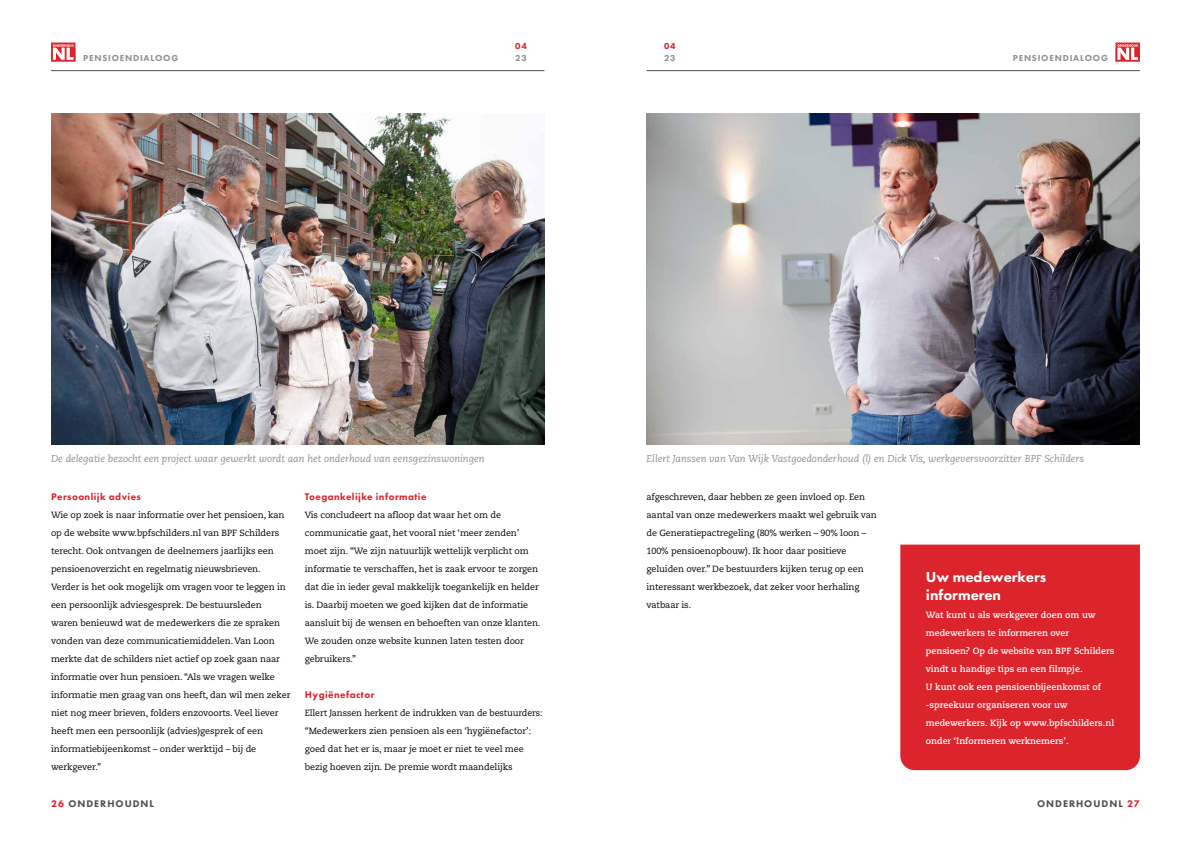
<style>
.page{position:relative;width:1191px;height:842px;background:#fff}
.page>*{position:absolute;margin:0;border:0;box-sizing:border-box;transform-origin:0 0}
.t1{font:800 15px/18px "Futura PT";color:#fff}
.t2{font:italic 10px "Caecilia LT Pro 56";color:#929091}
.t3{font:800 10px "Futura PT";letter-spacing:.04em;color:#dc242c}
.t4{font:800 10px "Futura PT";letter-spacing:.1em;color:#524d4e}
.t5{font:9px/18px "Caecilia LT Pro 55 Roman";letter-spacing:-.01em;color:#000}
.t6{font:700 9px/18px "Caecilia LT Pro 75";letter-spacing:.005em;color:#fff}
.t7{font:800 9px "Futura PT";letter-spacing:.09em;color:#929091}
.t8{font:800 9px "Futura PT";color:#dc242c}
.s1{color:#dc242c}
</style>
<div class="page">
<img style="left:646px;top:113px;width:494px;height:332px">
<img style="left:51px;top:113px;width:493px;height:332px">
<div style="left:900px;top:545px;width:240px;height:225px;background:#dc242c"></div>
<svg style="left:51px;top:43px;width:24px;height:19px"></svg>
<hr style="left:51px;top:70px;width:493px;height:1px;background:#524d4e">
<hr style="left:646px;top:70px;width:494px;height:1px;background:#524d4e">
<svg style="left:1115px;top:43px;width:25px;height:19px"></svg>
<p class="t8" style="left:515px;top:41px;width:13px">04</p>
<p class="t7" style="left:515px;top:53px;width:13px">23</p>
<p class="t8" style="left:664px;top:41px;width:13px">04</p>
<p class="t7" style="left:83px;top:53px;width:97px">PENSIOENDIALOOG</p>
<p class="t7" style="left:664px;top:53px;width:13px">23</p>
<p class="t7" style="left:1012px;top:53px;width:97px">PENSIOENDIALOOG</p>
<p class="t2" style="left:51px;top:452px;width:435px">De delegatie bezocht een project waar gewerkt wordt aan het onderhoud van eensgezinswoningen</p>
<p class="t2" style="left:646px;top:452px;width:439px">Ellert Janssen van Van Wijk Vastgoedonderhoud (l) en Dick Vis, werkgeversvoorzitter BPF Schilders</p>
<p class="t3" style="left:51px;top:490px;width:91px">Persoonlijk advies</p>
<p class="t5" style="left:51px;top:506px;width:241px">Wie op zoek is naar informatie over het pensioen, kan op de website www.bpfschilders.nl van BPF Schilders terecht. Ook ontvangen de deelnemers jaarlijks een pensioenoverzicht en regelmatig nieuwsbrieven.<br>Verder is het ook mogelijk om vragen voor te leggen in een persoonlijk adviesgesprek. De bestuursleden waren benieuwd wat de medewerkers die ze spraken vonden van deze communicatiemiddelen. Van Loon merkte dat de schilders niet actief op zoek gaan naar informatie over hun pensioen. “Als we vragen welke informatie men graag van ons heeft, dan wil men zeker niet nog meer brieven, folders enzovoorts. Veel liever heeft men een persoonlijk (advies)gesprek of een informatiebijeenkomst – onder werktijd – bij de werkgever.”</p>
<p class="t3" style="left:305px;top:490px;width:123px">Toegankelijke informatie</p>
<p class="t5" style="left:305px;top:506px;width:237px">Vis concludeert na afloop dat waar het om de communicatie gaat, het vooral niet ‘meer zenden’ moet zijn. “We zijn natuurlijk wettelijk verplicht om informatie te verschaffen, het is zaak ervoor te zorgen dat die in ieder geval makkelijk toegankelijk en helder is. Daarbij moeten we goed kijken dat de informatie aansluit bij de wensen en behoeften van onze klanten.<br>We zouden onze website kunnen laten testen door gebruikers.”</p>
<p class="t3" style="left:305px;top:688px;width:71px">Hygiënefactor</p>
<p class="t5" style="left:305px;top:704px;width:239px">Ellert Janssen herkent de indrukken van de bestuurders: “Medewerkers zien pensioen als een ‘hygiënefactor’: goed dat het er is, maar je moet er niet te veel mee bezig hoeven zijn. De premie wordt maandelijks</p>
<p class="t5" style="left:646px;top:488px;width:232px">afgeschreven, daar hebben ze geen invloed op. Een aantal van onze medewerkers maakt wel gebruik van de Generatiepactregeling (80% werken – 90% loon – 100% pensioenopbouw). Ik hoor daar positieve geluiden over.” De bestuurders kijken terug op een interessant werkbezoek, dat zeker voor herhaling vatbaar is.</p>
<h1 class="t1" style="left:926px;top:568px;width:122px">Uw medewerkers informeren</h1>
<p class="t6" style="left:926px;top:606px;width:190px">Wat kunt u als werkgever doen om uw medewerkers te informeren over pensioen? Op de website van BPF Schilders vindt u handige tips en een filmpje.<br>U kunt ook een pensioenbijeenkomst of -spreekuur organiseren voor uw medewerkers. Kijk op www.bpfschilders.nl onder ‘Informeren werknemers’.</p>
<p class="t4" style="left:51px;top:797px;width:105px"><span class="s1">26</span> ONDERHOUDNL</p>
<p class="t4" style="left:1037px;top:797px;width:104px">ONDERHOUDNL <span class="s1">27</span></p>
</div>
